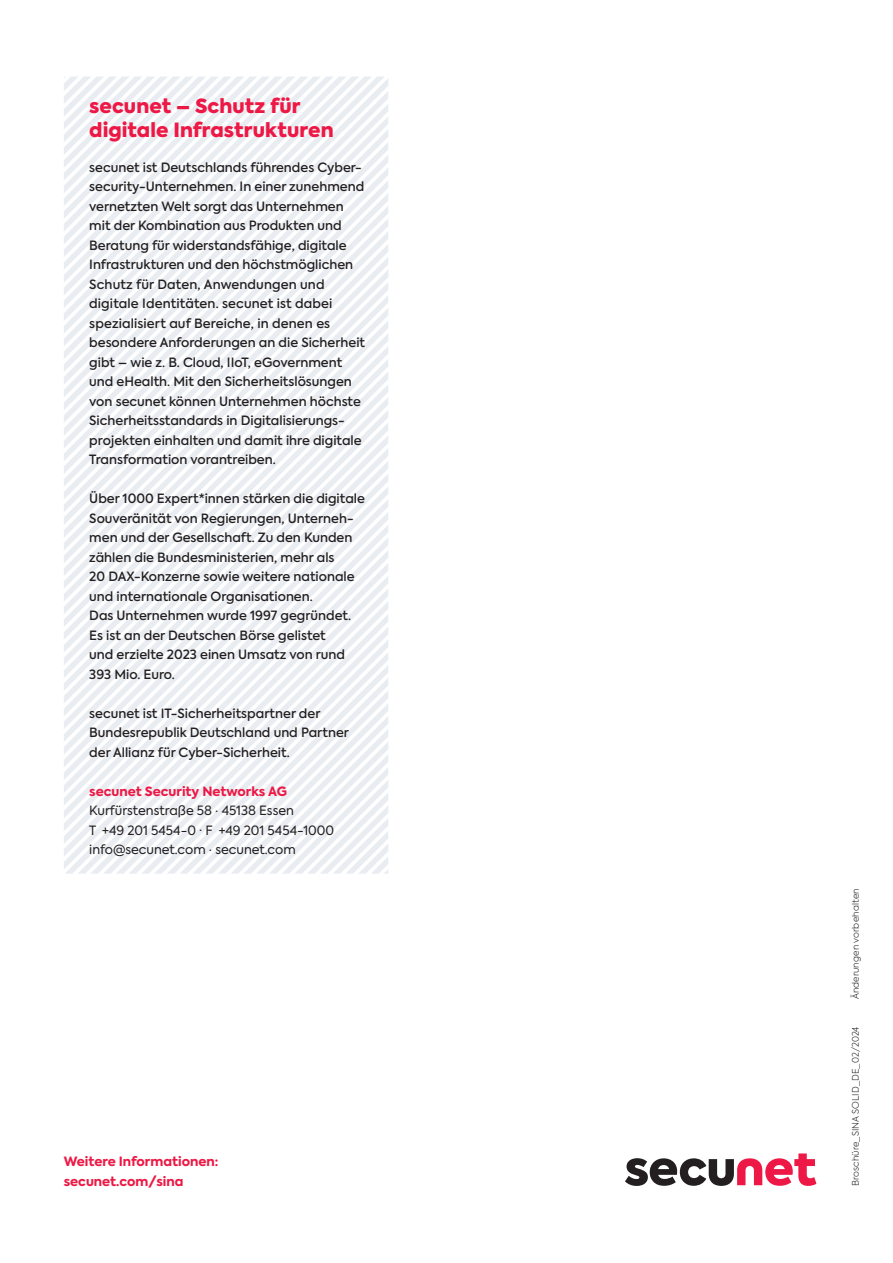
<style>
.page{position:relative;width:893px;height:1263px;background:#fff}
.page>*{position:absolute;margin:0;border:0;box-sizing:border-box;transform-origin:0 0}
.Schraffur_Zwischenheadline_1_13pt{font:900 19.5px/24px "Axiforma";letter-spacing:.005em;color:#ed1845}
.Schraffur_Fließtext_medium{font:500 12.75px/19.5px "Axiforma";color:#231f20}
.Fließtext{font:12.75px "Axiforma";color:#231f20}
.Zwischenheadline_2_8_5pt{font:800 12.75px "Axiforma";color:#ed1845}
.Fließtext-2{font:800 12.75px "Axiforma";color:#ed1845}
.Tabellen_7_Pt{font:300 9px "Axiforma";letter-spacing:.01em;color:#231f20}
</style>
<div class="page">
<svg style="left:64px;top:78px;width:324px;height:13px;fill:#eaedf2"></svg>
<svg style="left:64px;top:91px;width:324px;height:13px;fill:#eaedf2"></svg>
<svg style="left:64px;top:104px;width:324px;height:12px;fill:#eaedf2"></svg>
<svg style="left:64px;top:116px;width:324px;height:13px;fill:#eaedf2"></svg>
<svg style="left:64px;top:129px;width:324px;height:13px;fill:#eaedf2"></svg>
<svg style="left:64px;top:142px;width:324px;height:13px;fill:#eaedf2"></svg>
<svg style="left:64px;top:155px;width:324px;height:12px;fill:#eaedf2"></svg>
<svg style="left:64px;top:167px;width:324px;height:13px;fill:#eaeef2"></svg>
<svg style="left:64px;top:180px;width:324px;height:13px;fill:#eaeef2"></svg>
<svg style="left:64px;top:193px;width:324px;height:13px;fill:#eaeef2"></svg>
<svg style="left:64px;top:206px;width:324px;height:12px;fill:#eaeef2"></svg>
<svg style="left:64px;top:218px;width:324px;height:13px;fill:#eaeef2"></svg>
<svg style="left:64px;top:231px;width:324px;height:13px;fill:#eaeef2"></svg>
<svg style="left:64px;top:244px;width:324px;height:13px;fill:#eaeef2"></svg>
<svg style="left:64px;top:257px;width:324px;height:12px;fill:#eaeef2"></svg>
<svg style="left:64px;top:269px;width:324px;height:13px;fill:#eaeef2"></svg>
<svg style="left:64px;top:282px;width:324px;height:13px;fill:#eaeef2"></svg>
<svg style="left:64px;top:295px;width:324px;height:13px;fill:#eaeef2"></svg>
<svg style="left:64px;top:308px;width:324px;height:12px;fill:#eaeef2"></svg>
<svg style="left:64px;top:320px;width:324px;height:13px;fill:#eaeef2"></svg>
<svg style="left:64px;top:333px;width:324px;height:13px;fill:#eaeef2"></svg>
<svg style="left:64px;top:346px;width:324px;height:7px;fill:#eaeef2"></svg>
<svg style="left:64px;top:353px;width:324px;height:13px;fill:#eaeef2"></svg>
<svg style="left:64px;top:366px;width:324px;height:13px;fill:#eaeef2"></svg>
<svg style="left:64px;top:379px;width:324px;height:13px;fill:#eaeef2"></svg>
<svg style="left:64px;top:392px;width:324px;height:12px;fill:#eaeef2"></svg>
<svg style="left:64px;top:404px;width:324px;height:13px;fill:#eaedf2"></svg>
<svg style="left:64px;top:417px;width:324px;height:13px;fill:#eaedf2"></svg>
<svg style="left:64px;top:430px;width:324px;height:13px;fill:#eaedf2"></svg>
<svg style="left:64px;top:443px;width:324px;height:431px;fill:#eaeef2"></svg>
<svg style="left:75px;top:455px;width:313px;height:419px;fill:#eaeef2"></svg>
<svg style="left:88px;top:468px;width:300px;height:406px;fill:#eaedf2"></svg>
<svg style="left:100px;top:481px;width:288px;height:393px;fill:#eaeef2"></svg>
<svg style="left:113px;top:494px;width:275px;height:380px;fill:#eaedf2"></svg>
<svg style="left:126px;top:506px;width:262px;height:368px;fill:#eaedf2"></svg>
<svg style="left:139px;top:519px;width:249px;height:355px;fill:#eaedf2"></svg>
<svg style="left:151px;top:532px;width:237px;height:342px;fill:#eaeef2"></svg>
<svg style="left:164px;top:545px;width:224px;height:329px;fill:#eaeef2"></svg>
<svg style="left:177px;top:557px;width:211px;height:317px;fill:#eaeef2"></svg>
<svg style="left:190px;top:570px;width:198px;height:38px;fill:#eaedf2"></svg>
<svg style="left:202px;top:583px;width:186px;height:25px;fill:#eaeef2"></svg>
<svg style="left:215px;top:596px;width:173px;height:12px;fill:#eaeef3"></svg>
<svg style="left:180px;top:608px;width:208px;height:266px"></svg>
<svg style="left:625px;top:1153px;width:191px;height:33px"></svg>
<p class="Schraffur_Zwischenheadline_1_13pt" style="left:89px;top:94px;width:246px">secunet – Schutz für digitale Infrastrukturen</p>
<p class="Schraffur_Fließtext_medium" style="left:89px;top:157px;width:277px">secunet ist Deutschlands führendes Cyber&shy;security-Unternehmen. In einer zunehmend vernetzten Welt sorgt das Unternehmen mit der Kombination aus Produkten und Beratung für widerstandsfähige, digitale Infrastrukturen und den höchstmöglichen Schutz für Daten, Anwendungen und digitale Identitäten. secunet ist dabei spezialisiert auf Bereiche, in denen es besondere Anforderungen an die Sicherheit gibt – wie z. B. Cloud, IIoT, eGovernment und eHealth. Mit den Sicherheitslösungen von secunet können Unternehmen höchste Sicherheitsstandards in Digitalisierungs&shy;projekten einhalten und damit ihre digitale Transformation vorantreiben.</p>
<p class="Schraffur_Fließtext_medium" style="left:89px;top:489px;width:277px">Über 1000 Expert*innen stärken die digitale Souveränität von Regierungen, Unterneh&shy;men und der Gesellschaft. Zu den Kunden zählen die Bundesministerien, mehr als<br>20 DAX-Konzerne sowie weitere nationale und internationale Organisationen.<br>Das Unternehmen wurde 1997 gegründet.<br>Es ist an der Deutschen Börse gelistet<br>und erzielte 2023 einen Umsatz von rund 393 Mio. Euro.</p>
<p class="Schraffur_Fließtext_medium" style="left:89px;top:703px;width:261px">secunet ist IT-Sicherheitspartner der<br>Bundesrepublik Deutschland und Partner der Allianz für Cyber-Sicherheit.</p>
<p class="Fließtext-2" style="left:89px;top:782px;width:199px">secunet Security Networks AG</p>
<p class="Fließtext" style="left:89px;top:802px;width:206px">Kurfürstenstraße 58 · 45138 Essen</p>
<p class="Fließtext" style="left:89px;top:822px;width:246px">T +49 201 5454-0 · F +49 201 5454-1000</p>
<p class="Fließtext" style="left:89px;top:841px;width:208px">info@secunet.com · secunet.com</p>
<p class="Zwischenheadline_2_8_5pt" style="left:64px;top:1153px;width:156px">Weitere Informationen:</p>
<p class="Zwischenheadline_2_8_5pt" style="left:64px;top:1172px;width:121px">secunet.com/sina</p>
<p class="Tabellen_7_Pt" style="left:850px;top:999px;width:113px;rotate:-90deg">Änderungen vorbehalten</p>
<p class="Tabellen_7_Pt" style="left:850px;top:1186px;width:161px;rotate:-90deg">Broschüre_SINA SOLID_DE_02/2024</p>
</div>
